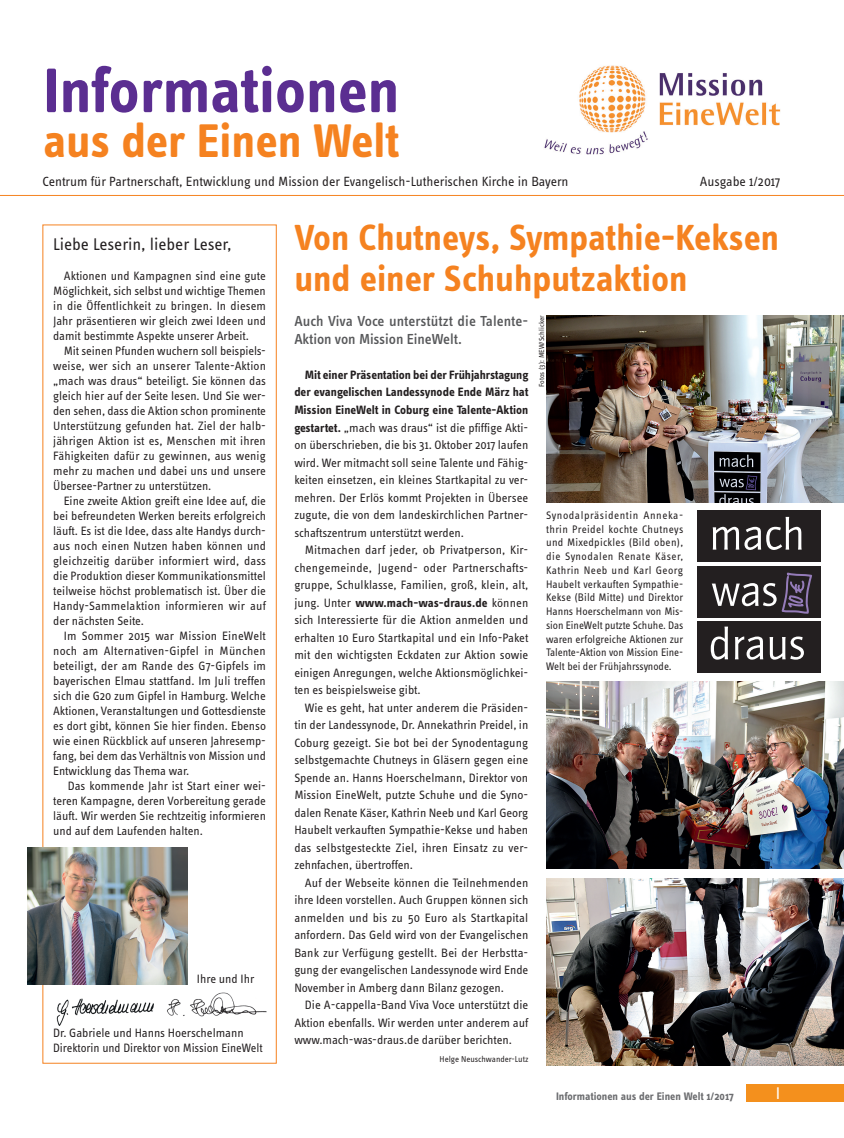
<style>
.page{position:relative;width:844px;height:1138px;background:#fff}
.page>*{position:absolute;margin:0;border:0;box-sizing:border-box;transform-origin:0 0}
.Überschrift{font:700 65px "Info OT Text";letter-spacing:-.005em;color:#5b2e91}
.Überschrift-2{font:700 48.75px "Info OT Text";letter-spacing:-.005em;color:#f58220}
.Header_Regionalteil{font:700 37.5px/41.2px "Info OT Text";color:#f58220}
.sobla-lauftext_9_p{font:17.5px "Info OT Text";letter-spacing:-.005em;color:#231f20}
.t1{font:17.5px "Info OT Text";color:#fff}
.Fließtext_Regional{font:500 15px/17.5px "Info OT Text";letter-spacing:-.005em;color:#57585a}
.Überschrift-3{font:13.75px "Info OT Text";letter-spacing:-.005em;color:#231f20}
.Fließtext_Regional-2{font:12.5px/17.5px "Info OT Text";color:#231f20;text-align:justify}
.Bildtext{font:11.25px/13.8px "Info OT Text";letter-spacing:-.005em;color:#231f20;text-align:justify}
.t2{font:700 11.25px "Info OT Text";color:#6c6d70}
.Autor{font:8.75px "Info OT Text";letter-spacing:-.005em;color:#231f20}
.Bildnachweis_links{font:7.5px "Info OT Text";letter-spacing:-.005em;color:#231f20}
.s1{font-weight:700}
</style>
<div class="page">
<div style="left:746px;top:1083px;width:97px;height:18px;background:#f4901d"></div>
<hr style="left:0;top:195px;width:843px;height:1px;background:#f58220">
<img style="left:544px;top:65px;width:236px;height:90px">
<img style="left:27px;top:847px;width:161px;height:137px">
<div style="left:697px;top:510px;width:123px;height:52px;background:#231f20"></div>
<div style="left:697px;top:565px;width:123px;height:52px;background:#231f20"></div>
<div style="left:697px;top:621px;width:123px;height:52px;background:#231f20"></div>
<svg style="left:712px;top:517px;width:89px;height:33px"></svg>
<svg style="left:710px;top:626px;width:17px;height:33px"></svg>
<svg style="left:735px;top:636px;width:28px;height:23px"></svg>
<svg style="left:769px;top:636px;width:34px;height:23px"></svg>
<svg style="left:711px;top:572px;width:101px;height:41px"></svg>
<img style="left:167px;top:992px;width:100px;height:24px">
<img style="left:56px;top:998px;width:98px;height:27px">
<img style="left:546px;top:315px;width:297px;height:187px">
<img style="left:546px;top:681px;width:297px;height:187px">
<img style="left:546px;top:878px;width:297px;height:187px">
<p class="Überschrift" style="left:43px;top:50px;width:358px">Informationen</p>
<p class="Überschrift-2" style="left:43px;top:111px;width:357px">aus der Einen Welt</p>
<p class="Überschrift-3" style="left:43px;top:173px;width:527px">Centrum für Partnerschaft, Entwicklung und Mission der Evangelisch-Lutherischen Kirche in Bayern</p>
<p class="Überschrift-3" style="left:699px;top:173px;width:82px">Ausgabe 1/2017</p>
<p class="sobla-lauftext_9_p" style="left:53px;top:233px;width:180px">Liebe Leserin, lieber Leser,</p>
<p class="Fließtext_Regional-2" style="left:53px;top:268px;width:214px;line-height:15px;text-indent:11px">Aktionen und Kampagnen sind eine gute Möglichkeit, sich selbst und wichtige Themen in die Öffentlichkeit zu bringen. In diesem Jahr präsentieren wir gleich zwei Ideen und damit bestimmte Aspekte unserer Arbeit.</p>
<p class="Fließtext_Regional-2" style="left:53px;top:343px;width:214px;line-height:15px;text-indent:11px">Mit seinen Pfunden wuchern soll beispiels&shy;weise, wer sich an unserer Talente-Aktion „mach was draus“ beteiligt. Sie können das gleich hier auf der Seite lesen. Und Sie wer&shy;den sehen, dass die Aktion schon prominente Unterstützung gefunden hat. Ziel der halb&shy;jährigen Aktion ist es, Menschen mit ihren Fähigkeiten dafür zu gewinnen, aus wenig mehr zu machen und dabei uns und unsere Übersee-Partner zu unterstützen.</p>
<p class="Fließtext_Regional-2" style="left:53px;top:493px;width:214px;line-height:15px;text-indent:11px">Eine zweite Aktion greift eine Idee auf, die bei befreundeten Werken bereits erfolgreich läuft. Es ist die Idee, dass alte Handys durch&shy;aus noch einen Nutzen haben können und gleichzeitig darüber informiert wird, dass die Produktion dieser Kommunikationsmittel teilweise höchst problematisch ist. Über die Handy-Sammelaktion informieren wir auf der nächsten Seite.</p>
<p class="Fließtext_Regional-2" style="left:53px;top:628px;width:214px;line-height:15px;text-indent:11px">Im Sommer 2015 war Mission EineWelt noch am Alternativen-Gipfel in München beteiligt, der am Rande des G7-Gipfels im bayerischen Elmau stattfand. Im Juli treffen sich die G20 zum Gipfel in Hamburg. Welche Aktionen, Veranstaltungen und Gottesdienste es dort gibt, können Sie hier finden. Ebenso wie einen Rückblick auf unseren Jahresemp&shy;fang, bei dem das Verhältnis von Mission und Entwicklung das Thema war.</p>
<p class="Fließtext_Regional-2" style="left:53px;top:778px;width:214px;line-height:15px;text-indent:15px">Das kommende Jahr ist Start einer wei&shy;teren Kampagne, deren Vorbereitung gerade läuft. Wir werden Sie rechtzeitig informieren und auf dem Laufenden halten.</p>
<p class="Fließtext_Regional-2" style="left:197px;top:970px;width:59px">Ihre und Ihr</p>
<p class="Fließtext_Regional-2" style="left:53px;top:1024px;width:192px">Dr. Gabriele und Hanns Hoerschelmann</p>
<p class="Fließtext_Regional-2" style="left:53px;top:1039px;width:211px">Direktorin und Direktor von Mission EineWelt</p>
<p class="Header_Regionalteil" style="left:294px;top:216px;width:486px">Von Chutneys, Sympathie-Keksen und einer Schuhputzaktion</p>
<p class="Fließtext_Regional" style="left:294px;top:312px;width:235px">Auch Viva Voce unterstützt die Talente-<br>Aktion von Mission EineWelt.</p>
<p class="Fließtext_Regional-2" style="left:294px;top:366px;width:235px;text-indent:11px"><span class="s1">Mit einer Präsentation bei der Frühjahrstagung der evangelischen Landessynode Ende März hat Mission EineWelt in Coburg eine Talente-Aktion gestartet.</span> „mach was draus“ ist die pfiffige Akti&shy;on überschrieben, die bis 31. Oktober 2017 laufen wird. Wer mitmacht soll seine Talente und Fähig&shy;keiten einsetzen, ein kleines Startkapital zu ver&shy;mehren. Der Erlös kommt Projekten in Übersee zugute, die von dem landeskirchlichen Partner&shy;schaftszentrum unterstützt werden.</p>
<p class="Fließtext_Regional-2" style="left:294px;top:541px;width:235px;text-indent:11px">Mitmachen darf jeder, ob Privatperson, Kir&shy;chengemeinde, Jugend- oder Partnerschafts&shy;gruppe, Schulklasse, Familien, groß, klein, alt, jung. Unter <span class="s1">www.mach-was-draus.de</span> können sich Interessierte für die Aktion anmelden und erhalten 10 Euro Startkapital und ein Info-Paket mit den wichtigsten Eckdaten zur Aktion sowie einigen Anregungen, welche Aktionsmöglichkei&shy;ten es beispielsweise gibt.</p>
<p class="Fließtext_Regional-2" style="left:294px;top:698px;width:235px;text-indent:11px">Wie es geht, hat unter anderem die Präsiden&shy;tin der Landessynode, Dr. Annekathrin Preidel, in Coburg gezeigt. Sie bot bei der Synodentagung selbstgemachte Chutneys in Gläsern gegen eine Spende an. Hanns Hoerschelmann, Direktor von Mission EineWelt, putzte Schuhe und die Syno&shy;dalen Renate Käser, Kathrin Neeb und Karl Georg Haubelt verkauften Sympathie-Kekse und haben das selbstgesteckte Ziel, ihren Einsatz zu ver&shy;zehnfachen, übertroffen.</p>
<p class="Fließtext_Regional-2" style="left:294px;top:873px;width:235px;text-indent:11px">Auf der Webseite können die Teilnehmenden ihre Ideen vorstellen. Auch Gruppen können sich anmelden und bis zu 50 Euro als Startkapital anfordern. Das Geld wird von der Evangelischen Bank zur Verfügung gestellt. Bei der Herbstta&shy;gung der evangelischen Landessynode wird Ende November in Amberg dann Bilanz gezogen.</p>
<p class="Fließtext_Regional-2" style="left:294px;top:996px;width:235px;text-indent:11px">Die A-cappella-Band Viva Voce unterstützt die Aktion ebenfalls. Wir werden unter anderem auf www.mach-was-draus.de darüber berichten.</p>
<p class="Autor" style="left:439px;top:1053px;width:90px">Helge Neuschwander-Lutz</p>
<p class="Bildnachweis_links" style="left:537px;top:387px;width:73px;rotate:-90deg">Fotos (3): MEW/Schlicker</p>
<p class="Bildtext" style="left:546px;top:508px;width:139px">Synodalpräsidentin Anneka&shy;thrin Preidel kochte Chutneys und Mixedpickles (Bild oben), die Synodalen Renate Käser, Kathrin Neeb und Karl Georg Haubelt verkauften Sympathie-Kekse (Bild Mitte) und Direktor Hanns Hoerschelmann von Mis&shy;sion EineWelt putzte Schuhe. Das waren erfolgreiche Aktionen zur Talente-Aktion von Mission Eine-Welt bei der Frühjahrssynode.</p>
<p class="t2" style="left:556px;top:1088px;width:179px">Informationen aus der Einen Welt 1/2017</p>
<p class="t1" style="left:775px;top:1081px;width:6px">I</p>
</div>
